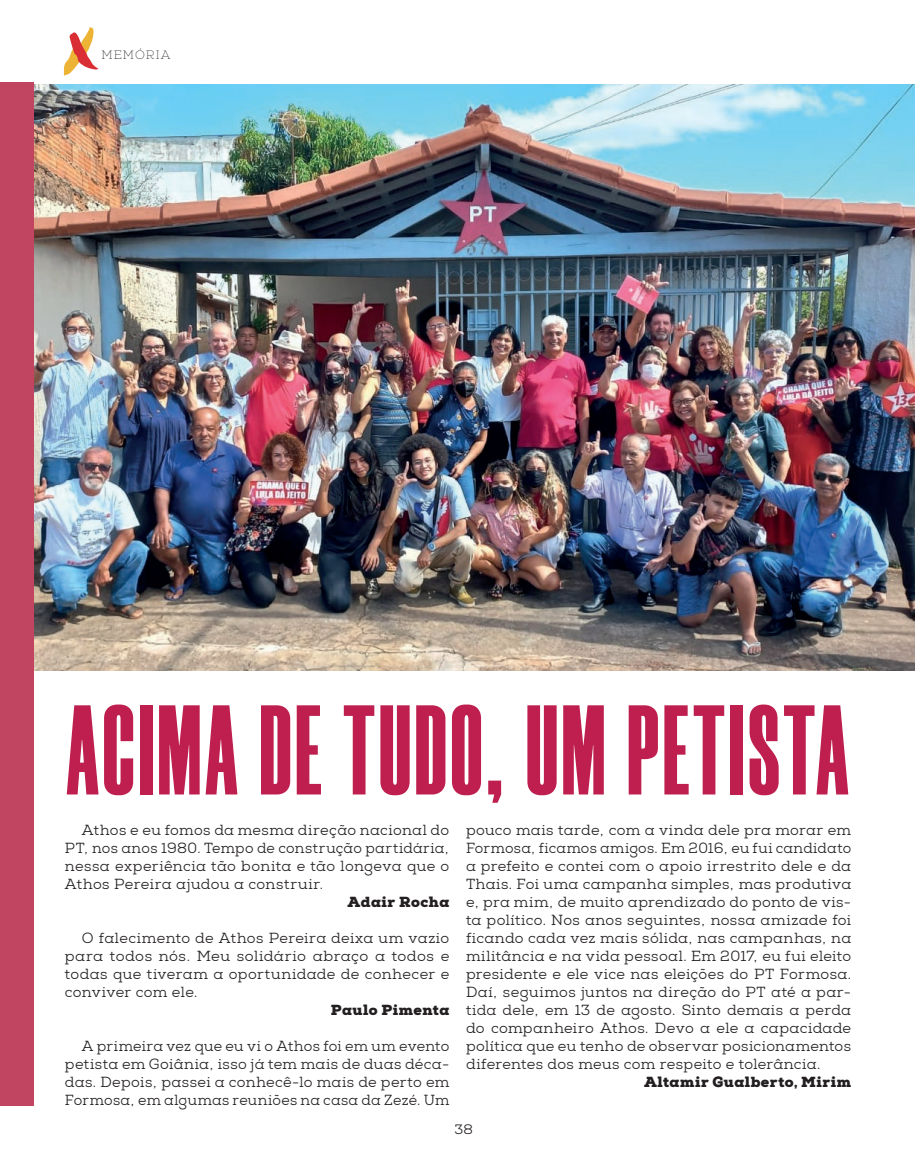
<style>
.page{position:relative;width:915px;height:1170px;background:#fff}
.page>*{position:absolute;margin:0;border:0;box-sizing:border-box;transform-origin:0 0}
.t1{font:900 127.5px "Morganite";letter-spacing:.03em;color:#bf1f4f}
.t2{font:14.55px/18px "Nexa Slab";letter-spacing:.02em;color:#231f20;text-align:justify}
.t3{font:900 14.55px "Nexa Slab";letter-spacing:.035em;color:#231f20}
.t4{font:13.5px "Nexa Slab";color:#231f20}
.t5{font:100 12px "Nexa Slab";letter-spacing:.09em;color:#0c0f11}
</style>
<div class="page">
<svg style="left:64px;top:27px;width:34px;height:49px"></svg>
<div style="left:0;top:82px;width:34px;height:1023px;background:#c14560"></div>
<img style="left:34px;top:85px;width:880px;height:585px">
<p class="t5" style="left:101px;top:48px;width:70px">MEMÓRIA</p>
<h1 class="t1" style="left:66px;top:684px;width:783px">ACIMA DE TUDO, UM PETISTA</h1>
<p class="t2" style="left:65px;top:820px;width:386px;text-indent:17px">Athos e eu fomos da mesma direção nacional do PT, nos anos 1980. Tempo de construção partidária, nessa experiência tão bonita e tão longeva que o Athos Pereira ajudou a construir.</p>
<p class="t3" style="left:347px;top:892px;width:103px">Adair Rocha</p>
<p class="t2" style="left:65px;top:928px;width:386px;text-indent:17px">O falecimento de Athos Pereira deixa um vazio para todos nós. Meu solidário abraço a todos e todas que tiveram a oportunidade de conhecer e conviver com ele.</p>
<p class="t3" style="left:331px;top:1000px;width:120px">Paulo Pimenta</p>
<p class="t2" style="left:65px;top:1036px;width:386px;text-indent:17px">A primeira vez que eu vi o Athos foi em um evento petista em Goiânia, isso já tem mais de duas déca&shy;das. Depois, passei a conhecê-lo mais de perto em Formosa, em algumas reuniões na casa da Zezé. Um</p>
<p class="t2" style="left:466px;top:820px;width:386px">pouco mais tarde, com a vinda dele pra morar em Formosa, ficamos amigos. Em 2016, eu fui candidato a prefeito e contei com o apoio irrestrito dele e da Thais. Foi uma campanha simples, mas produtiva e, pra mim, de muito aprendizado do ponto de vis&shy;ta político. Nos anos seguintes, nossa amizade foi ficando cada vez mais sólida, nas campanhas, na militância e na vida pessoal. Em 2017, eu fui eleito presidente e ele vice nas eleições do PT Formosa.<br>Daí, seguimos juntos na direção do PT até a par&shy;tida dele, em 13 de agosto. Sinto demais a perda do companheiro Athos. Devo a ele a capacidade política que eu tenho de observar posicionamentos diferentes dos meus com respeito e tolerância.</p>
<p class="t3" style="left:643px;top:1072px;width:208px">Altamir Gualberto, Mirim</p>
<p class="t4" style="left:454px;top:1120px;width:20px">38</p>
</div>
